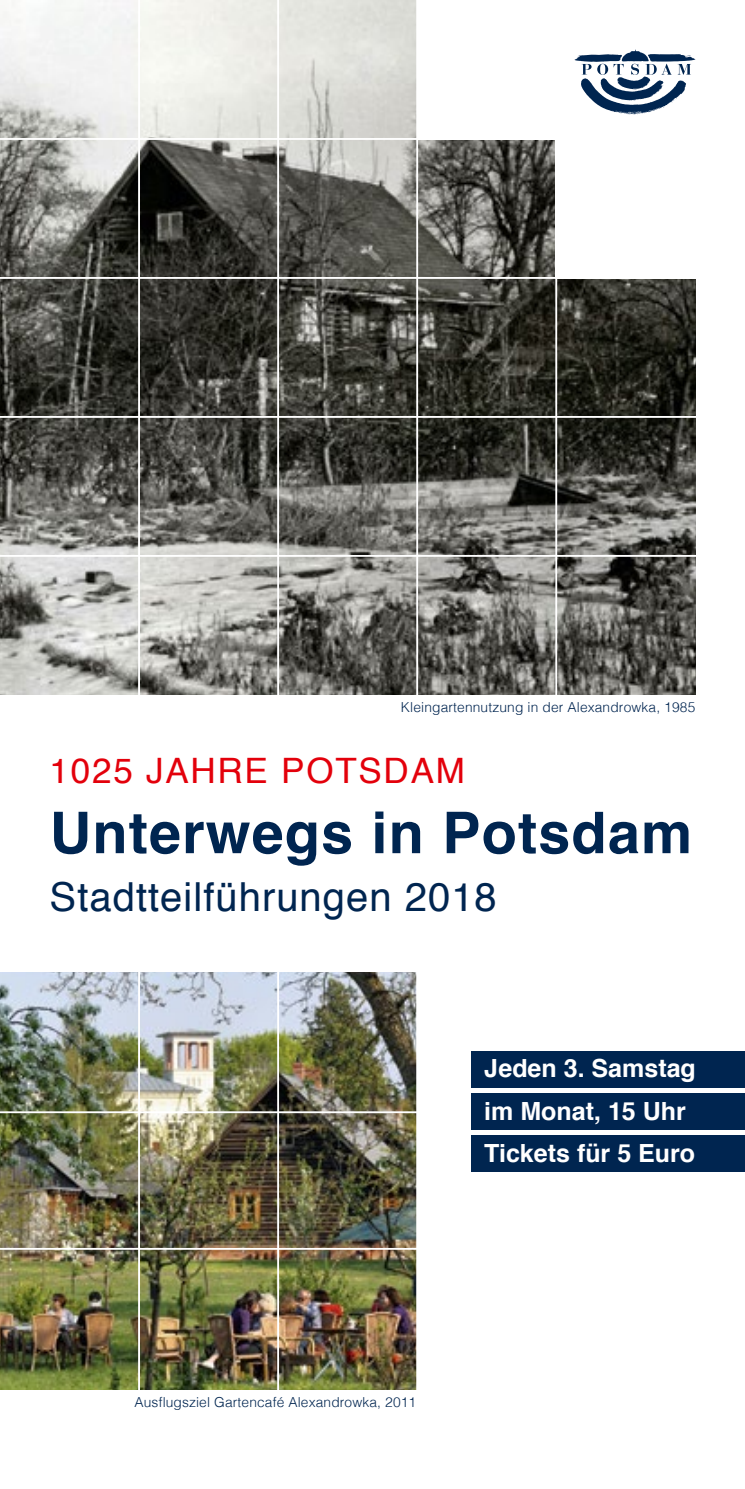
<style>
.page{position:relative;width:745px;height:1489px;background:#fff}
.page>*{position:absolute;margin:0;border:0;box-sizing:border-box;transform-origin:0 0}
.t1{font:700 57.5px "Helvetica";letter-spacing:.02em;color:#002550}
.t2{font:40px "Helvetica";letter-spacing:.025em;color:#002550}
.t3{font:35px "Helvetica";letter-spacing:.05em;color:#e3000b}
.t4{font:700 25px/42.5px "Helvetica";color:#fff}
.t5{font:300 13.75px "Helvetica";letter-spacing:.01em;color:#002550}
</style>
<div class="page">
<img style="left:0;top:972px;width:416px;height:417px">
<img style="left:0;top:0;width:694px;height:694px">
<hr style="left:0;top:277px;width:718px;height:2px;background:#fff">
<hr style="left:0;top:416px;width:718px;height:2px;background:#fff">
<hr style="left:0;top:555px;width:718px;height:2px;background:#fff">
<hr style="left:277px;top:0;width:2px;height:1488px;background:#fff">
<hr style="left:138px;top:0;width:2px;height:1414px;background:#fff">
<hr style="left:416px;top:0;width:2px;height:1483px;background:#fff">
<hr style="left:555px;top:0;width:2px;height:795px;background:#fff">
<hr style="left:0;top:1111px;width:431px;height:2px;background:#fff">
<hr style="left:0;top:1247px;width:431px;height:2px;background:#fff">
<div style="left:418px;top:0;width:326px;height:140px;background:#fff"></div>
<div style="left:555px;top:114px;width:189px;height:165px;background:#fff"></div>
<hr style="left:0;top:138px;width:694px;height:2px;background:#fff">
<div style="left:471px;top:1050px;width:273px;height:37px;background:#002550"></div>
<div style="left:471px;top:1092px;width:273px;height:37px;background:#002550"></div>
<div style="left:471px;top:1134px;width:273px;height:37px;background:#002550"></div>
<svg style="left:574px;top:50px;width:120px;height:64px"></svg>
<p class="t5" style="left:400px;top:695px;width:296px">Kleingartennutzung in der Alexandrowka, 1985</p>
<h3 class="t3" style="left:50px;top:744px;width:416px">1025 JAHRE POTSDAM</h3>
<h1 class="t1" style="left:50px;top:786px;width:643px">Unterwegs in Potsdam</h1>
<h2 class="t2" style="left:50px;top:865px;width:448px">Stadtteilführungen 2018</h2>
<h3 class="t4" style="left:484px;top:1047px;width:213px">Jeden 3. Samstag im Monat, 15 Uhr<br>Tickets für 5 Euro</h3>
<p class="t5" style="left:134px;top:1390px;width:283px">Ausflugsziel Gartencafé Alexandrowka, 2011</p>
</div>
